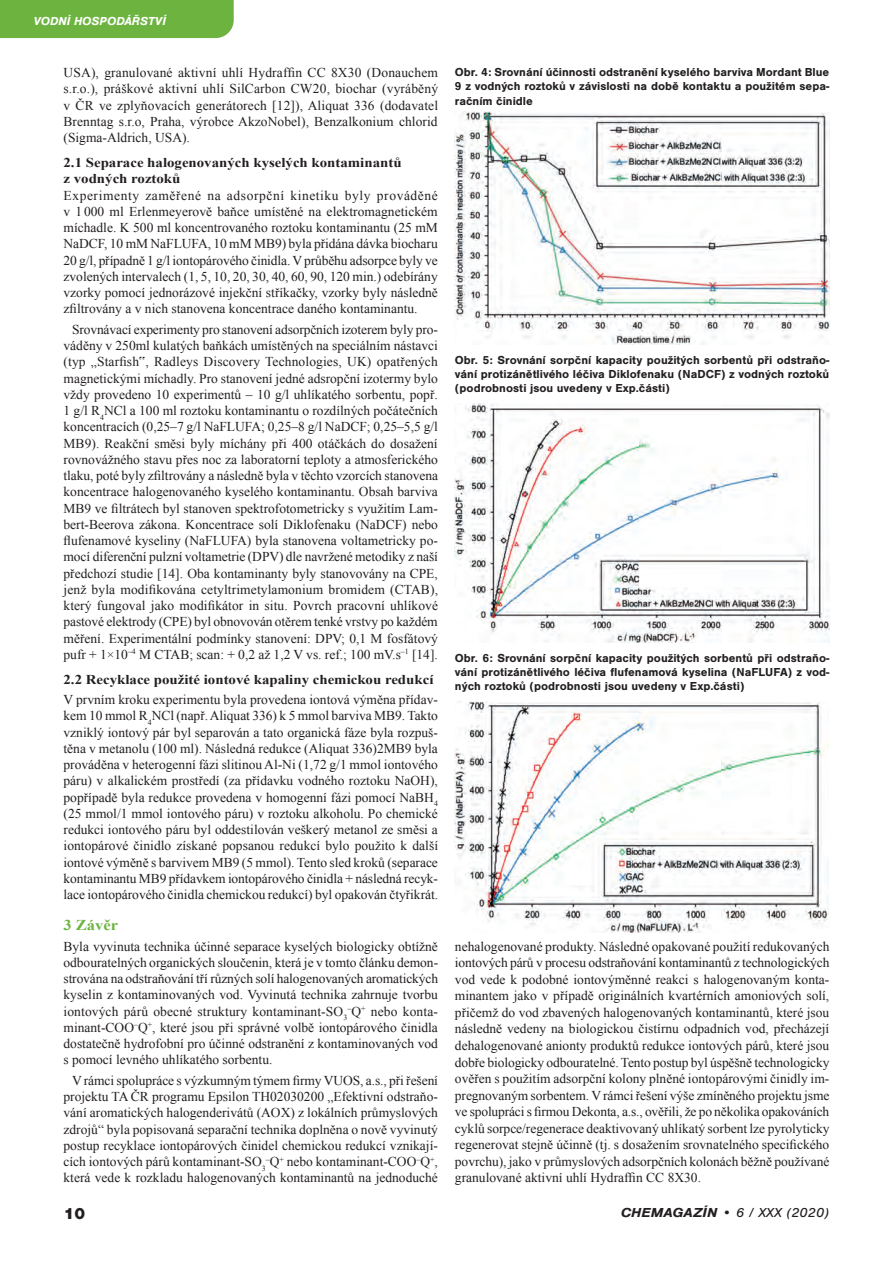
<style>
.page{position:relative;width:893px;height:1263px;background:#fff}
.page>*{position:absolute;margin:0;border:0;box-sizing:border-box;transform-origin:0 0}
.t1{font:900 16.5px "Nimbus San";color:#231f20}
.t2{font:700 15px "Times New Roman";color:#6cb43f;scale:1.1 1}
.t3{font:13.5px/16.2px "Times New Roman";color:#231f20;text-align:justify}
.t4{font:700 13.5px/16.2px "Times New Roman";color:#231f20;scale:1.1 1}
.t5{font:italic 13.5px "Nimbus San";color:#231f20;scale:1.1 1}
.t6{font:700 12px/14.4px "Nimbus San";color:#231f20;text-align:justify}
.t7{font:italic 700 12px "Nimbus San";color:#fff}
.s1{font-weight:700}
</style>
<div class="page">
<img style="left:455px;top:111px;width:374px;height:234px">
<img style="left:455px;top:403px;width:374px;height:240px">
<img style="left:455px;top:701px;width:373px;height:231px">
<div style="left:0;top:0;width:234px;height:38px;background:#6cb43f"></div>
<p class="t7" style="left:34px;top:14px;width:134px">VODNÍ HOSPODÁŘSTVÍ</p>
<p class="t3" style="left:64px;top:64px;width:376px">USA), granulované aktivní uhlí Hydraffin CC 8X30 (Donauchem s.r.o.), práškové aktivní uhlí SilCarbon CW20, biochar (vyráběný v ČR ve zplyňovacích generátorech [12]), Aliquat 336 (dodavatel Brenntag s.r.o, Praha, výrobce AkzoNobel), Benzalkonium chlorid (Sigma-Aldrich, USA).</p>
<p class="t4" style="left:64px;top:154px;width:309px">2.1 Separace halogenovaných kyselých kontaminantů z vodných roztoků</p>
<p class="t3" style="left:64px;top:187px;width:376px">Experimenty zaměřené na adsorpční kinetiku byly prováděné v 1 000 ml Erlenmeyerově baňce umístěné na elektromagnetickém míchadle. K 500 ml koncentrovaného roztoku kontaminantu (25 mM NaDCF, 10 mM NaFLUFA, 10 mM MB9) byla přidána dávka biocharu 20 g/l, případně 1 g/l iontopárového činidla. V průběhu adsorpce byly ve zvolených intervalech (1, 5, 10, 20, 30, 40, 60, 90, 120 min.) odebírány vzorky pomocí jednorázové injekční stříkačky, vzorky byly následně zfiltrovány a v nich stanovena koncentrace daného kontaminantu.</p>
<p class="t3" style="left:64px;top:321px;width:376px;text-indent:9px">Srovnávací experimenty pro stanovení adsorpčních izoterem byly pro&shy;váděny v 250ml kulatých baňkách umístěných na speciálním nástavci (typ „Starfish‟, Radleys Discovery Technologies, UK) opatřených magnetickými míchadly. Pro stanovení jedné adsropční izotermy bylo vždy provedeno 10 experimentů – 10 g/l uhlíkatého sorbentu, popř.<br>1 g/l R<sub>4</sub>NCl a 100 ml roztoku kontaminantu o rozdílných počátečních koncentracích (0,25–7 g/l NaFLUFA; 0,25–8 g/l NaDCF; 0,25–5,5 g/l MB9). Reakční směsi byly míchány při 400 otáčkách do dosažení rovnovážného stavu přes noc za laboratorní teploty a atmosferického tlaku, poté byly zfiltrovány a následně byla v těchto vzorcích stanovena koncentrace halogenovaného kyselého kontaminantu. Obsah barviva MB9 ve filtrátech byl stanoven spektrofotometricky s využitím Lam&shy;bert-Beerova zákona. Koncentrace solí Diklofenaku (NaDCF) nebo flufenamové kyseliny (NaFLUFA) byla stanovena voltametricky po&shy;mocí diferenční pulzní voltametrie (DPV) dle navržené metodiky z naší předchozí studie [14]. Oba kontaminanty byly stanovovány na CPE, jenž byla modifikována cetyltrimetylamonium bromidem (CTAB), který fungoval jako modifikátor in situ. Povrch pracovní uhlíkové pastové elektrody (CPE) byl obnovován otěrem tenké vrstvy po každém měření. Experimentální podmínky stanovení: DPV; 0,1 M fosfátový pufr + 1×10<sup>–4</sup> M CTAB; scan: + 0,2 až 1,2 V vs. ref.; 100 mV.s<sup>–1</sup> [14].</p>
<p class="t4" style="left:64px;top:670px;width:338px">2.2 Recyklace použité iontové kapaliny chemickou redukcí</p>
<p class="t3" style="left:64px;top:691px;width:376px">V prvním kroku experimentu byla provedena iontová výměna přídav&shy;kem 10 mmol R<sub>4</sub>NCl (např. Aliquat 336) k 5 mmol barviva MB9. Takto vzniklý iontový pár byl separován a tato organická fáze byla rozpuš&shy;těna v metanolu (100 ml). Následná redukce (Aliquat 336)2MB9 byla prováděna v heterogenní fázi slitinou Al-Ni (1,72 g/1 mmol iontového páru) v alkalickém prostředí (za přídavku vodného roztoku NaOH), popřípadě byla redukce provedena v homogenní fázi pomocí NaBH<sub>4 </sub>(25 mmol/1 mmol iontového páru) v roztoku alkoholu. Po chemické redukci iontového páru byl oddestilován veškerý metanol ze směsi a iontopárové činidlo získané popsanou redukcí bylo použito k další iontové výměně s barvivem MB9 (5 mmol). Tento sled kroků (separace kontaminantu MB9 přídavkem iontopárového činidla + následná recyk&shy;lace iontopárového činidla chemickou redukcí) byl opakován čtyřikrát.</p>
<p class="t2" style="left:64px;top:914px;width:51px">3 Závěr</p>
<p class="t3" style="left:64px;top:937px;width:376px">Byla vyvinuta technika účinné separace kyselých biologicky obtížně odbouratelných organických sloučenin, která je v tomto článku demon&shy;strována na odstraňování tří různých solí halogenovaných aromatických kyselin z kontaminovaných vod. Vyvinutá technika zahrnuje tvorbu iontových párů obecné struktury kontaminant-SO<sub>3</sub><sup>–</sup>Q<sup>+</sup> nebo konta&shy;minant-COO<sup>–</sup>Q<sup>+</sup>, které jsou při správné volbě iontopárového činidla dostatečně hydrofobní pro účinné odstranění z kontaminovaných vod s pomocí levného uhlíkatého sorbentu.</p>
<p class="t3" style="left:64px;top:1072px;width:376px;text-indent:9px">V rámci spolupráce s výzkumným týmem firmy VUOS, a.s., při řešení projektu TA ČR programu Epsilon TH02030200 „Efektivní odstraňo&shy;vání aromatických halogenderivátů (AOX) z lokálních průmyslových zdrojů“ byla popisovaná separační technika doplněna o nově vyvinutý postup recyklace iontopárových činidel chemickou redukcí vznikají&shy;cích iontových párů kontaminant-SO<sub>3</sub><sup>–</sup>Q<sup>+</sup> nebo kontaminant-COO<sup>–</sup>Q<sup>+</sup>, která vede k rozkladu halogenovaných kontaminantů na jednoduché</p>
<p class="t6" style="left:455px;top:65px;width:376px">Obr. 4: Srovnání účinnosti odstranění kyselého barviva Mordant Blue 9 z vodných roztoků v závislosti na době kontaktu a použitém sepa&shy;račním činidle</p>
<p class="t6" style="left:455px;top:352px;width:376px">Obr. 5: Srovnání sorpční kapacity použitých sorbentů při odstraňo&shy;vání protizánětlivého léčiva Diklofenaku (NaDCF) z vodných roztoků (podrobnosti jsou uvedeny v Exp.části)</p>
<p class="t6" style="left:455px;top:650px;width:376px">Obr. 6: Srovnání sorpční kapacity použitých sorbentů při odstraňo&shy;vání protizánětlivého léčiva flufenamová kyselina (NaFLUFA) z vod&shy;ných roztoků (podrobnosti jsou uvedeny v Exp.části)</p>
<p class="t3" style="left:455px;top:937px;width:376px">nehalogenované produkty. Následné opakované použití redukovaných iontových párů v procesu odstraňování kontaminantů z technologických vod vede k podobné iontovýměnné reakci s halogenovaným konta&shy;minantem jako v případě originálních kvartérních amoniových solí, přičemž do vod zbavených halogenovaných kontaminantů, které jsou následně vedeny na biologickou čistírnu odpadních vod, přecházejí dehalogenované anionty produktů redukce iontových párů, které jsou dobře biologicky odbouratelné. Tento postup byl úspěšně technologicky ověřen s použitím adsorpční kolony plněné iontopárovými činidly im&shy;pregnovaným sorbentem. V rámci řešení výše zmíněného projektu jsme ve spolupráci s firmou Dekonta, a.s., ověřili, že po několika opakováních cyklů sorpce/regenerace deaktivovaný uhlíkatý sorbent lze pyrolyticky regenerovat stejně účinně (tj. s dosažením srovnatelného specifického povrchu), jako v průmyslových adsorpčních kolonách běžně používané granulované aktivní uhlí Hydraffin CC 8X30.</p>
<p class="t1" style="left:64px;top:1203px;width:23px">10</p>
<p class="t5" style="left:620px;top:1204px;width:191px"><span class="s1">CHEMAGAZÍN</span> • 6 / XXX (2020)</p>
</div>
